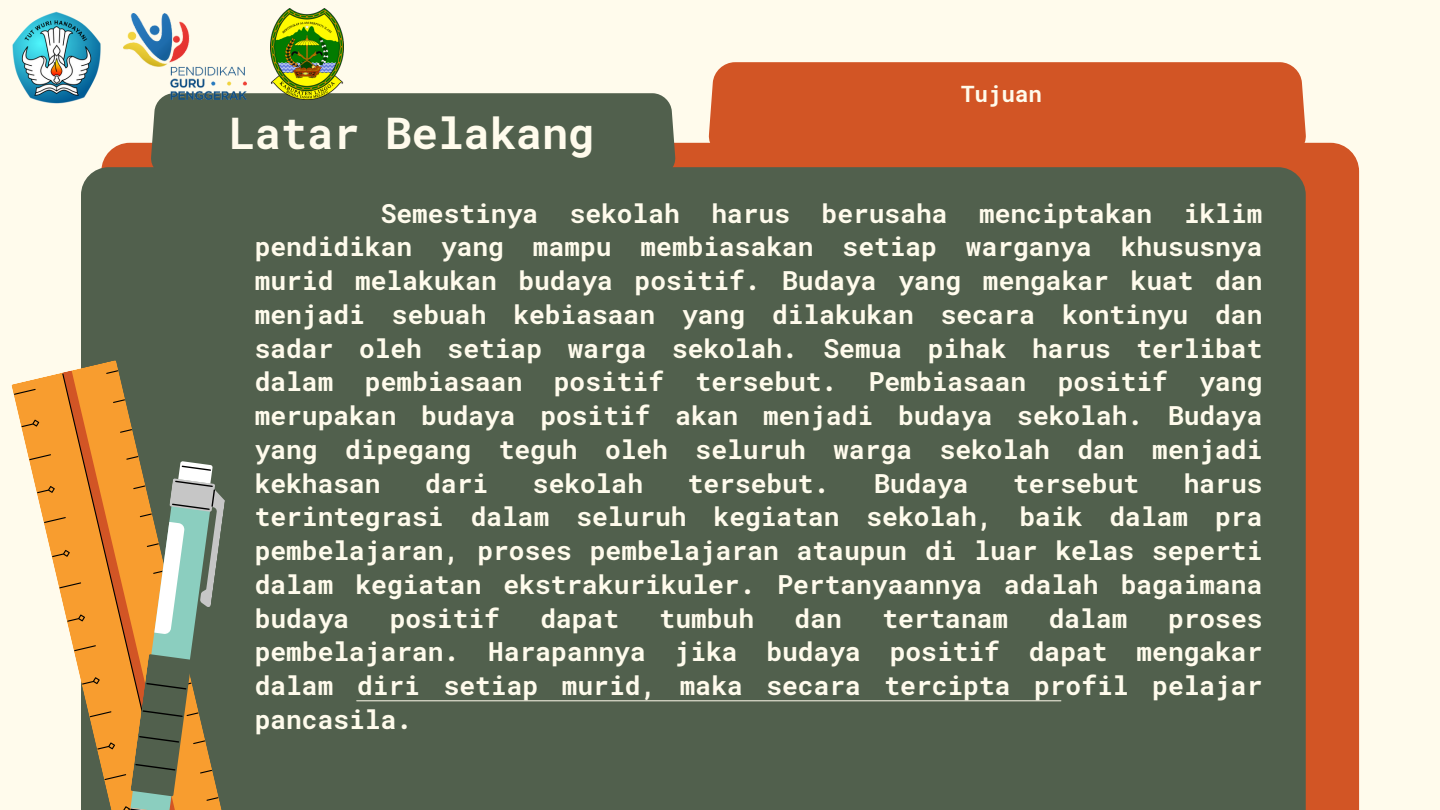
<style>
.page{position:relative;width:1440px;height:810px;background:#fffbec}
.page>*{position:absolute;margin:0;border:0;box-sizing:border-box;transform-origin:0 0}
.t1{font:700 43.5px "Roboto Mono";color:#fffbec}
.t2{font:700 26.2px/33.8px "Roboto Mono";color:#fffbec;text-align:justify}
.t3{font:700 22.5px "Roboto Mono";color:#fffbec}
</style>
<div class="page">
<div style="left:101px;top:143px;width:1258px;height:667px;background:#d25525"></div>
<div style="left:709px;top:62px;width:597px;height:93px;background:#d25525"></div>
<div style="left:81px;top:167px;width:1225px;height:643px;background:#51604d"></div>
<div style="left:151px;top:93px;width:524px;height:82px;background:#51604d"></div>
<hr style="left:357px;top:700px;width:704px;height:1px;background:#fffbec">
<svg style="left:12px;top:361px;width:220px;height:449px"></svg>
<svg style="left:122px;top:461px;width:105px;height:349px;background:#9f8e61"></svg>
<img style="left:12px;top:11px;width:89px;height:93px">
<img style="left:271px;top:9px;width:72px;height:91px">
<img style="left:124px;top:13px;width:122px;height:86px">
<h1 class="t1" style="left:229px;top:104px;width:367px">Latar Belakang</h1>
<p class="t3" style="left:961px;top:78px;width:82px">Tujuan</p>
<p class="t2" style="left:255px;top:196px;width:1009px;text-indent:126px">Semestinya sekolah harus berusaha menciptakan iklim pendidikan yang mampu membiasakan setiap warganya khususnya murid melakukan budaya positif. Budaya yang mengakar kuat dan menjadi sebuah kebiasaan yang dilakukan secara kontinyu dan sadar oleh setiap warga sekolah. Semua pihak harus terlibat dalam pembiasaan positif tersebut. Pembiasaan positif yang merupakan budaya positif akan menjadi budaya sekolah. Budaya yang dipegang teguh oleh seluruh warga sekolah dan menjadi kekhasan</p>
<p class="t2" style="left:255px;top:466px;width:1009px;text-indent:929px">harus terintegrasi dalam seluruh kegiatan sekolah, baik dalam pra pembelajaran, proses pembelajaran ataupun di luar kelas seperti dalam kegiatan ekstrakurikuler. Pertanyaannya adalah bagaimana budaya</p>
<p class="t2" style="left:425px;top:466px;width:64px">dari</p>
<p class="t2" style="left:533px;top:466px;width:112px">sekolah</p>
<p class="t2" style="left:688px;top:466px;width:143px">tersebut.</p>
<p class="t2" style="left:874px;top:466px;width:96px">Budaya</p>
<p class="t2" style="left:1013px;top:466px;width:127px">tersebut</p>
<p class="t2" style="left:390px;top:601px;width:112px">positif</p>
<p class="t2" style="left:540px;top:601px;width:80px">dapat</p>
<p class="t2" style="left:660px;top:601px;width:96px">tumbuh</p>
<p class="t2" style="left:795px;top:601px;width:49px">dan</p>
<p class="t2" style="left:882px;top:601px;width:127px">tertanam</p>
<p class="t2" style="left:1049px;top:601px;width:80px">dalam</p>
<p class="t2" style="left:255px;top:601px;width:1009px;text-indent:913px">proses pembelajaran. Harapannya jika budaya positif dapat mengakar dalam diri setiap murid, maka secara tercipta profil pelajar pancasila.</p>
</div>
